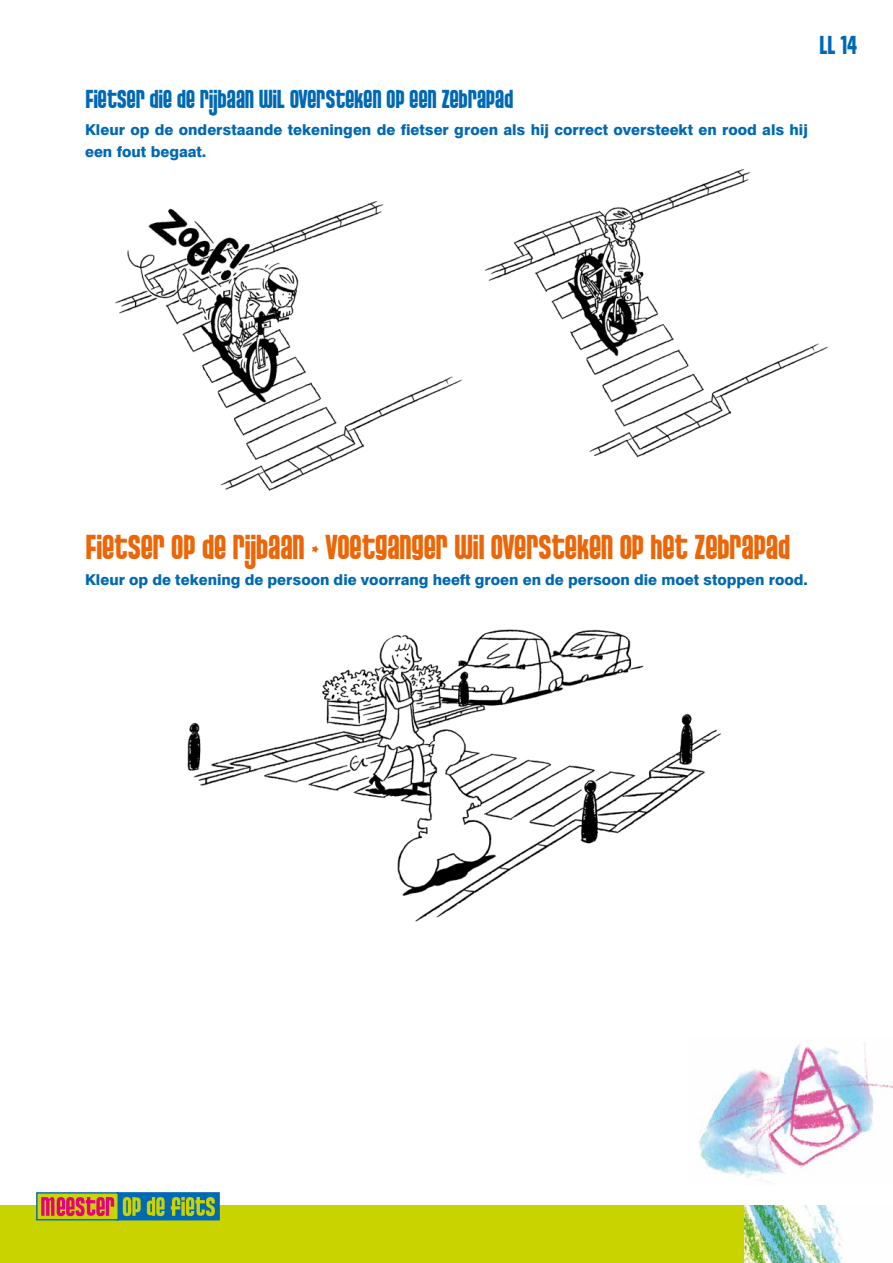
<style>
.page{position:relative;width:893px;height:1263px;background:#fff}
.page>*{position:absolute;margin:0;border:0;box-sizing:border-box;transform-origin:0 0}
.t1{font:36px "Pussycat Snickers";color:#ec6608}
.t2{font:27px "Pussycat Snickers";color:#0069b4}
.t3{font:800 15px/21.6px "Swiss 721 BT";color:#0069b4}
</style>
<div class="page">
<div style="left:0;top:1205px;width:893px;height:58px;background:#c8d300"></div>
<img style="left:744px;top:1205px;width:149px;height:58px">
<div style="left:116px;top:1192px;width:104px;height:28px;background:#0069b4;border:1px solid #0069b4"></div>
<div style="left:36px;top:1192px;width:83px;height:28px;background:#c8d300;border:1px solid #0069b4"></div>
<svg style="left:123px;top:1197px;width:92px;height:19px"></svg>
<svg style="left:41px;top:1197px;width:73px;height:19px"></svg>
<img style="left:699px;top:1043px;width:194px;height:135px">
<img style="left:115px;top:200px;width:347px;height:291px">
<img style="left:485px;top:168px;width:343px;height:290px">
<img style="left:187px;top:629px;width:534px;height:293px">
<h2 class="t2" style="left:819px;top:30px;width:39px">LL 14</h2>
<h2 class="t2" style="left:85px;top:85px;width:429px">FIETSER DIE DE RIJBAAN WIL OVERSTEKEN OP EEN ZEBRAPAD</h2>
<p class="t3" style="left:85px;top:119px;width:724px">Kleur op de onderstaande tekeningen de fietser groen als hij correct oversteekt en rood als hij een fout begaat.</p>
<h1 class="t1" style="left:85px;top:527px;width:706px">FIETSER OP DE RIJBAAN - VOETGANGER WIL OVERSTEKEN OP HET ZEBRAPAD</h1>
<p class="t3" style="left:85px;top:569px;width:724px">Kleur op de tekening de persoon die voorrang heeft groen en de persoon die moet stoppen rood.</p>
</div>
